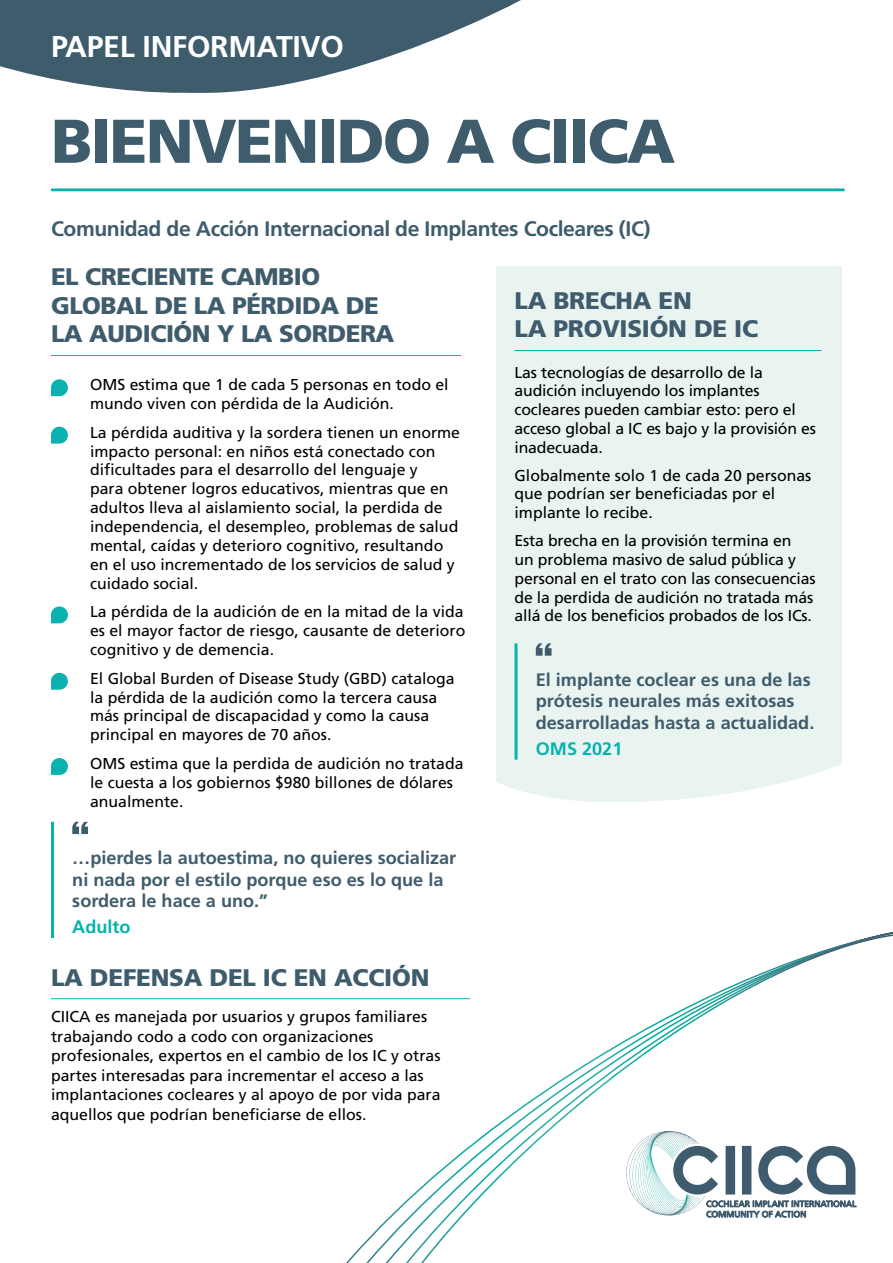
<style>
.page{position:relative;width:893px;height:1263px;background:#fff}
.page>*{position:absolute;margin:0;border:0;box-sizing:border-box;transform-origin:0 0}
.t1{font:900 61.65px "Frutiger";letter-spacing:-.03em;color:#3f5c6d}
.t2{font:700 30px "Frutiger";letter-spacing:-.01em;color:#fff}
.t3{font:900 24px/28.8px "Frutiger";letter-spacing:-.02em;color:#3f5c6d}
.t4{font:700 21px "Frutiger";letter-spacing:-.02em;color:#3f5c6d}
.t5{font:700 18px/21.6px "Frutiger";color:#3f5c6d}
.t6{font:700 18px "Frutiger";color:#09b2af}
.t7{font:15.75px/18.9px "Frutiger";color:#000}
</style>
<div class="page">
<svg style="left:0;top:0;width:89px;height:86px;background:#536d7c"></svg>
<svg style="left:89px;top:0;width:432px;height:93px;fill:#3f5c6d"></svg>
<hr style="left:51px;top:188px;width:794px;height:3px;background:#09b2af">
<svg style="left:346px;top:998px;width:387px;height:265px"></svg>
<svg style="left:705px;top:966px;width:91px;height:32px"></svg>
<svg style="left:779px;top:932px;width:114px;height:34px"></svg>
<div style="left:713px;top:1157px;width:180px;height:106px;background:#fff"></div>
<svg style="left:621px;top:1131px;width:236px;height:89px"></svg>
<hr style="left:51px;top:355px;width:410px;height:1px;background:#09b2af">
<hr style="left:51px;top:822px;width:3px;height:116px;background:#09b2af">
<svg style="left:72px;top:822px;width:16px;height:12px"></svg>
<svg style="left:51px;top:379px;width:17px;height:17px"></svg>
<svg style="left:51px;top:427px;width:17px;height:17px"></svg>
<svg style="left:51px;top:606px;width:17px;height:17px"></svg>
<svg style="left:51px;top:673px;width:17px;height:17px"></svg>
<svg style="left:51px;top:758px;width:17px;height:17px"></svg>
<div style="left:496px;top:266px;width:346px;height:536px;background:#e9f4f1"></div>
<hr style="left:514px;top:350px;width:308px;height:1px;background:#09b2af">
<hr style="left:514px;top:643px;width:3px;height:117px;background:#09b2af">
<svg style="left:536px;top:643px;width:16px;height:13px"></svg>
<hr style="left:51px;top:998px;width:419px;height:1px;background:#09b2af">
<h2 class="t2" style="left:51px;top:29px;width:294px">PAPEL INFORMATIVO</h2>
<h1 class="t1" style="left:51px;top:104px;width:626px">BIENVENIDO A CIICA</h1>
<h3 class="t4" style="left:51px;top:216px;width:601px">Comunidad de Acción Internacional de Implantes Cocleares (IC)</h3>
<h3 class="t3" style="left:51px;top:262px;width:345px">EL CRECIENTE CAMBIO<br>GLOBAL DE LA PÉRDIDA DE<br>LA AUDICIÓN Y LA SORDERA</h3>
<p class="t7" style="left:90px;top:375px;width:360px">OMS estima que 1 de cada 5 personas en todo el mundo viven con pérdida de la Audición.</p>
<p class="t7" style="left:90px;top:422px;width:372px">La pérdida auditiva y la sordera tienen un enorme impacto personal: en niños está conectado con dificultades para el desarrollo del lenguaje y<br>para obtener logros educativos, mientras que en adultos lleva al aislamiento social, la perdida de independencia, el desempleo, problemas de salud mental, caídas y deterioro cognitivo, resultando en el uso incrementado de los servicios de salud y cuidado social.</p>
<p class="t7" style="left:90px;top:602px;width:377px;text-align:justify">La pérdida de la audición de en la mitad de la vida es el mayor factor de riesgo, causante de deterioro cognitivo y de demencia.</p>
<p class="t7" style="left:90px;top:669px;width:366px">El Global Burden of Disease Study (GBD) cataloga la pérdida de la audición como la tercera causa más principal de discapacidad y como la causa principal en mayores de 70 años.</p>
<p class="t7" style="left:90px;top:754px;width:375px">OMS estima que la perdida de audición no tratada le cuesta a los gobiernos $980 billones de dólares anualmente.</p>
<p class="t5" style="left:72px;top:847px;width:385px">…pierdes la autoestima, no quieres socializar ni nada por el estilo porque eso es lo que la sordera le hace a uno.”</p>
<p class="t6" style="left:72px;top:916px;width:60px">Adulto</p>
<h3 class="t3" style="left:51px;top:962px;width:380px">LA DEFENSA DEL IC EN ACCIÓN</h3>
<p class="t7" style="left:51px;top:1007px;width:391px;line-height:19.5px">CIICA es manejada por usuarios y grupos familiares trabajando codo a codo con organizaciones profesionales, expertos en el cambio de los IC y otras partes interesadas para incrementar el acceso a las implantaciones cocleares y al apoyo de por vida para aquellos que podrían beneficiarse de ellos.</p>
<h3 class="t3" style="left:514px;top:285px;width:245px">LA BRECHA EN<br>LA PROVISIÓN DE IC</h3>
<p class="t7" style="left:514px;top:362px;width:303px">Las tecnologías de desarrollo de la audición incluyendo los implantes cocleares pueden cambiar esto: pero el acceso global a IC es bajo y la provisión es inadecuada.</p>
<p class="t7" style="left:514px;top:465px;width:298px">Globalmente solo 1 de cada 20 personas que podrían ser beneficiadas por el implante lo recibe.</p>
<p class="t7" style="left:514px;top:531px;width:302px">Esta brecha en la provisión termina en<br>un problema masivo de salud pública y personal en el trato con las consecuencias de la perdida de audición no tratada más allá de los beneficios probados de los ICs.</p>
<p class="t5" style="left:536px;top:668px;width:280px">El implante coclear es una de las prótesis neurales más exitosas desarrolladas hasta a actualidad.</p>
<p class="t6" style="left:536px;top:738px;width:88px">OMS 2021</p>
</div>
